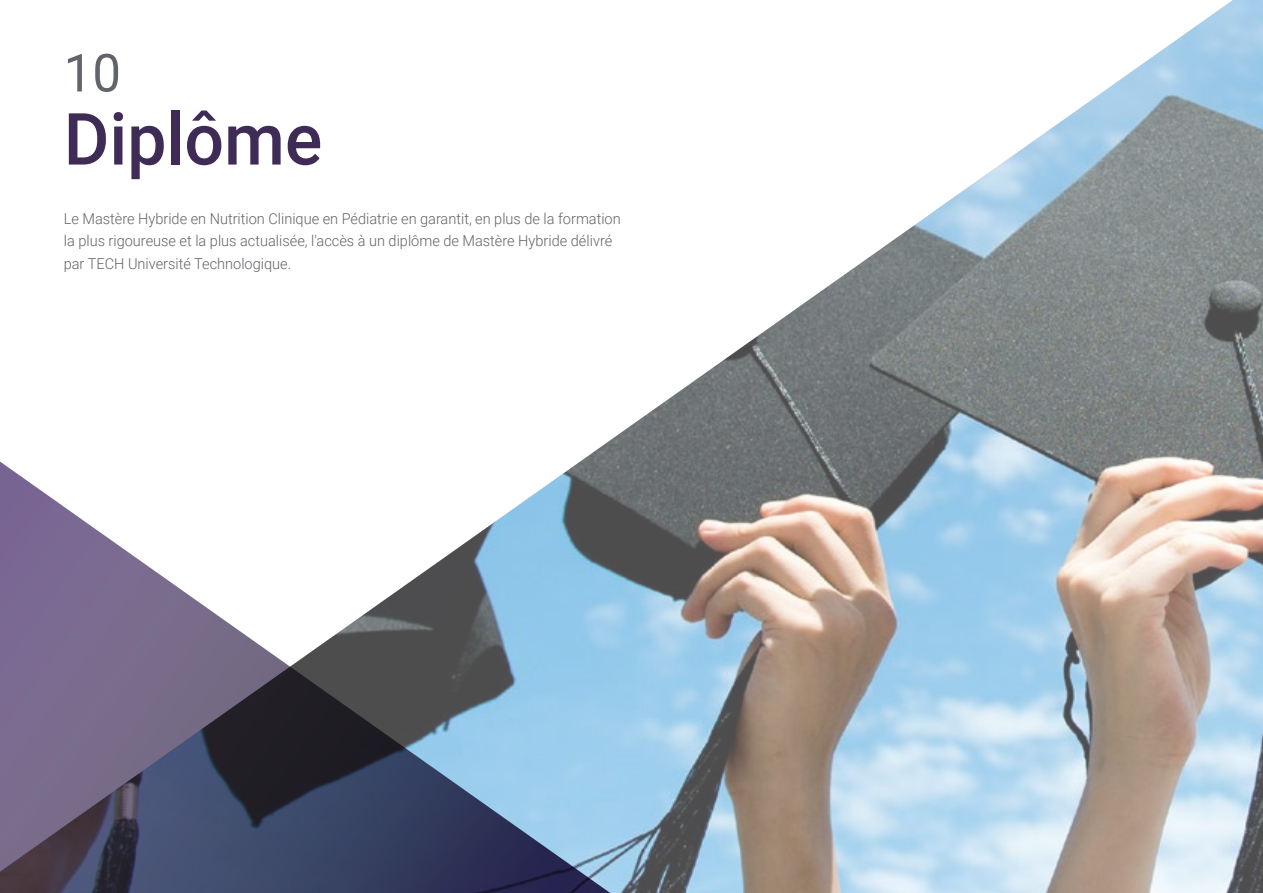
<style>
.page{position:relative;width:1263px;height:893px;background:#fff}
.page>*{position:absolute;margin:0;border:0;box-sizing:border-box;transform-origin:0 0}
.t1{font:500 72px "Roboto";color:#3e2b56}
.t2{font:52.5px "Roboto";color:#61646a}
.t3{font:300 15px/22.5px "Roboto";color:#61646a}
</style>
<div class="page">
<img style="left:602px;top:0;width:661px;height:893px">
<svg style="left:0;top:446px;width:640px;height:447px"></svg>
<h2 class="t2" style="left:64px;top:36px;width:59px">10</h2>
<h1 class="t1" style="left:64px;top:89px;width:260px">Diplôme</h1>
<p class="t3" style="left:64px;top:207px;width:558px">Le Mastère Hybride en Nutrition Clinique en Pédiatrie en garantit, en plus de la formation la plus rigoureuse et la plus actualisée, l'accès à un diplôme de Mastère Hybride délivré par TECH Université Technologique.</p>
</div>
